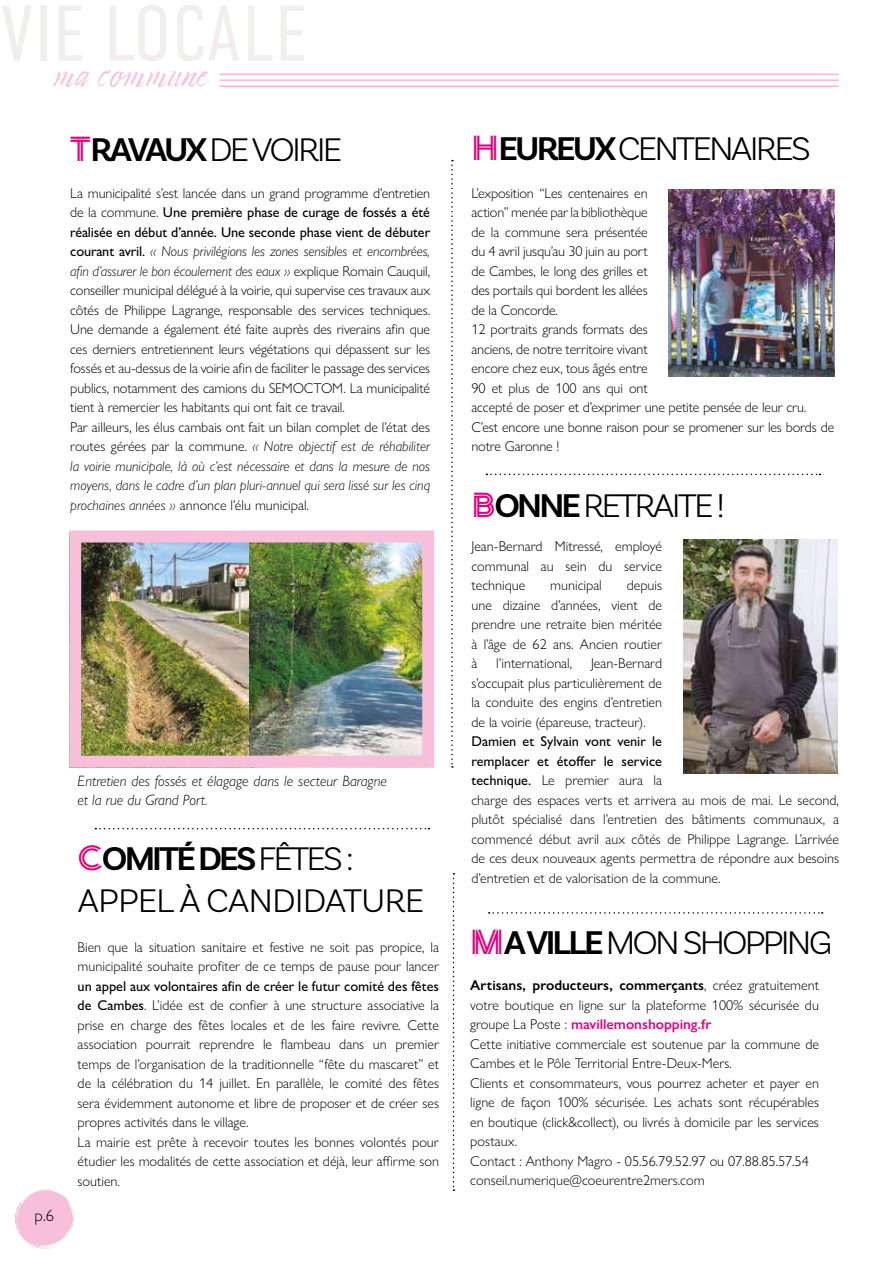
<style>
.page{position:relative;width:893px;height:1263px;background:#fff}
.page>*{position:absolute;margin:0;border:0;box-sizing:border-box;transform-origin:0 0}
.t1{font:300 34.5px "Basic Sans";letter-spacing:-.08em;color:#000;scale:1.04 1}
.t2{font:300 34.5px/42px "Basic Sans";letter-spacing:-.03em;color:#000;scale:1.04 1}
.t3{font:30px "Timberline";letter-spacing:.06em;color:#f7bfd9}
.t4{font:300 16.5px "Gill Sans Nova";color:#000}
.t5{font:italic 300 15px/19.5px "Gill Sans Nova";color:#000}
.t6{font:300 14.25px/19.5px "Gill Sans Nova";color:#000}
.s1{font-family:"Arya Double";font-weight:400;color:#e6007d}
.s2{font-weight:600}
.s3{font-weight:500}
.s4{font-style:italic}
.s5{font-weight:600;color:#e6007d}
</style>
<div class="page">
<img style="left:82px;top:543px;width:339px;height:212px">
<hr style="left:219px;top:85px;width:620px;height:2px;background:#f7bfd9">
<hr style="left:219px;top:79px;width:620px;height:2px;background:#f7bfd9">
<hr style="left:219px;top:73px;width:620px;height:2px;background:#f7bfd9">
<svg style="left:453px;top:873px;width:1px;height:318px"></svg>
<svg style="left:486px;top:474px;width:334px;height:1px"></svg>
<img style="left:15px;top:1189px;width:59px;height:60px">
<img style="left:683px;top:539px;width:155px;height:234px">
<div style="left:69px;top:530px;width:365px;height:238px;border:12px solid #f7bfd9"></div>
<img style="left:669px;top:189px;width:165px;height:188px">
<svg style="left:489px;top:912px;width:334px;height:2px"></svg>
<svg style="left:95px;top:828px;width:334px;height:1px"></svg>
<svg style="left:451px;top:160px;width:2px;height:608px"></svg>
<h2 class="t3" style="left:54px;top:58px;width:155px">ma commune</h2>
<h1 class="t1" style="left:70px;top:129px;width:263px"><span class="s1">T</span><span class="s2">RAVAUX</span> DE VOIRIE</h1>
<p class="t6" style="left:70px;top:183px;width:361px">La municipalité s’est lancée dans un grand programme d’entretien de la commune. <span class="s3">Une première phase de curage de fossés a été réalisée en début d’année. Une seconde phase vient de débuter courant avril.</span> <span class="s4">« Nous privilégions les zones sensibles et encombrées, afin d’assurer le bon écoulement des eaux »</span> explique Romain Cauquil, conseiller municipal délégué à la voirie, qui supervise ces travaux aux côtés de Philippe Lagrange, responsable des services techniques.<br>Une demande a également été faite auprès des riverains afin que ces derniers entretiennent leurs végétations qui dépassent sur les fossés et au-dessus de la voirie afin de faciliter le passage des services publics, notamment des camions du SEMOCTOM. La municipalité tient à remercier les habitants qui ont fait ce travail.<br>Par ailleurs, les élus cambais ont fait un bilan complet de l’état des routes gérées par la commune. <span class="s4">« Notre objectif est de réhabiliter la voirie municipale, là où c’est nécessaire et dans la mesure de nos moyens, dans le cadre d’un plan pluri-annuel qui sera lissé sur les cinq prochaines années »</span> annonce l’élu municipal.</p>
<p class="t5" style="left:78px;top:771px;width:311px">Entretien des fossés et élagage dans le secteur Baragne et la rue du Grand Port.</p>
<h1 class="t2" style="left:78px;top:837px;width:335px"><span class="s1">C</span><span class="s2">OMITÉ DES</span> FÊTES :<br>APPEL À CANDIDATURE</h1>
<p class="t6" style="left:78px;top:937px;width:363px">Bien que la situation sanitaire et festive ne soit pas propice, la</p>
<h1 class="t1" style="left:471px;top:128px;width:328px"><span class="s1">H</span><span class="s2">EUREUX</span> CENTENAIRES</h1>
<p class="t6" style="left:471px;top:183px;width:364px">L’exposition “Les centenaires en<br>action” menée par la bibliothèque<br>de la commune sera présentée<br>du 4 avril jusqu’au 30 juin au port<br>de Cambes, le long des grilles et<br>des portails qui bordent les allées<br>de la Concorde.<br>12 portraits grands formats des<br>anciens, de notre territoire vivant<br>encore chez eux, tous âgés entre<br>90 et plus de 100 ans qui ont<br>accepté de poser et d’exprimer une petite pensée de leur cru.<br>C’est encore une bonne raison pour se promener sur les bords de notre Garonne !</p>
<h1 class="t1" style="left:471px;top:485px;width:245px"><span class="s1">B</span><span class="s2">ONNE</span> RETRAITE !</h1>
<p class="t6" style="left:471px;top:537px;width:192px;text-align:justify">Jean-Bernard Mitressé, employé communal au sein du service technique</p>
<p class="t6" style="left:471px;top:576px;width:192px;text-align:justify;text-indent:155px">depuis une dizaine d’années, vient de prendre une retraite bien méritée à l’âge de 62 ans. Ancien routier à</p>
<p class="t6" style="left:550px;top:576px;width:53px">municipal</p>
<p class="t6" style="left:471px;top:654px;width:192px;text-align:justify;text-indent:120px">Jean-Bernard s’occupait plus particulièrement de la conduite des engins d’entretien de la voirie (épareuse, tracteur).</p>
<p class="t6" style="left:471px;top:732px;width:369px"><span class="s3">Damien et Sylvain vont venir le<br>remplacer et étoffer le service<br>technique.</span> Le premier aura la<br>charge des espaces verts et arrivera au mois de mai. Le second, plutôt spécialisé dans l’entretien des bâtiments communaux, a commencé début avril aux côtés de Philippe Lagrange. L’arrivée de ces deux nouveaux agents permettra de répondre aux besoins d’entretien et de valorisation de la commune.</p>
<p class="t6" style="left:496px;top:654px;width:78px">l’international,</p>
<h1 class="t1" style="left:470px;top:922px;width:350px"><span class="s1">M</span><span class="s2">A VILLE</span> MON SHOPPING</h1>
<p class="t4" style="left:35px;top:1205px;width:21px">p.6</p>
<p class="t6" style="left:78px;top:956px;width:363px">municipalité souhaite profiter de ce temps de pause pour lancer</p>
<p class="t6" style="left:78px;top:976px;width:363px"><span class="s3">un appel aux volontaires afin de créer le futur comité des fêtes de Cambes</span>. L’idée est de confier à une structure associative la prise en charge des fêtes locales et de les faire revivre. Cette association pourrait reprendre le flambeau dans un premier temps de l’organisation de la traditionnelle “fête du mascaret” et de la célébration du 14 juillet. En parallèle, le comité des fêtes sera évidemment autonome et libre de proposer et de créer ses propres activités dans le village.<br>La mairie est prête à recevoir toutes les bonnes volontés pour étudier les modalités de cette association et déjà, leur affirme son soutien.</p>
<p class="t6" style="left:470px;top:975px;width:350px"><span class="s2">Artisans, producteurs, commerçants</span>, créez gratuitement votre boutique en ligne sur la plateforme 100% sécurisée du groupe La Poste : <span class="s5">mavillemonshopping.fr<br></span>Cette initiative commerciale est soutenue par la commune de Cambes et le Pôle Territorial Entre-Deux-Mers.<br>Clients et consommateurs, vous pourrez acheter et payer en ligne de façon 100% sécurisée. Les achats sont récupérables en boutique (click&amp;collect), ou livrés à domicile par les services postaux.<br>Contact : Anthony Magro - 05.56.79.52.97 ou 07.88.85.57.54 conseil.numerique@coeurentre2mers.com</p>
</div>
